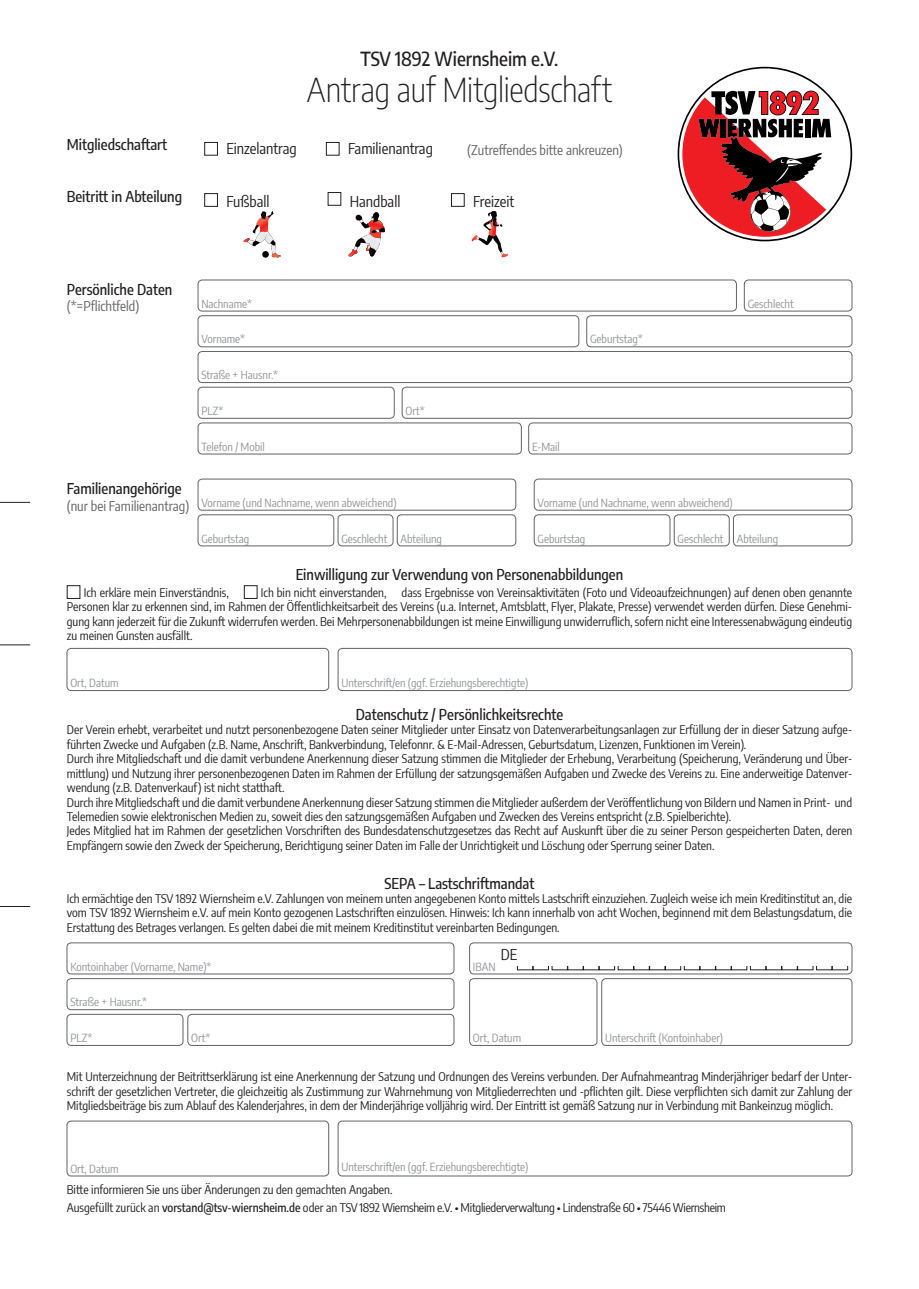
<style>
.page{position:relative;width:919px;height:1289px;background:#fff}
.page>*{position:absolute;margin:0;border:0;box-sizing:border-box;transform-origin:0 0}
.t1{font:200 33px "Encode Sans Condensed";letter-spacing:-.005em;color:#231f20}
.t2{font:500 19.5px "Encode Sans Condensed";color:#231f20}
.t3{font:500 15px "Encode Sans Condensed";color:#231f20}
.t4{font:15px "Encode Sans Condensed";color:#231f20}
.t5{font:13.5px "Encode Sans Condensed";color:#636366}
.t6{font:12px/14.4px "Encode Sans Condensed";color:#231f20;text-align:justify}
.t7{font:12px "Encode Sans Condensed";letter-spacing:-.02em;color:#231f20}
.t8{font:11.25px "Encode Sans Condensed";color:#939598}
.s1{font-weight:500}
</style>
<div class="page">
<div style="left:204px;top:142px;width:14px;height:13px;border:1px solid #231f20"></div>
<div style="left:326px;top:142px;width:13px;height:13px;border:1px solid #231f20"></div>
<div style="left:204px;top:193px;width:14px;height:14px;border:1px solid #231f20"></div>
<div style="left:328px;top:192px;width:13px;height:14px;border:1px solid #231f20"></div>
<div style="left:451px;top:193px;width:13px;height:14px;border:1px solid #231f20"></div>
<svg style="left:243px;top:211px;width:38px;height:46px"></svg>
<div style="left:262px;top:251px;width:7px;height:7px;background:#080203;border-radius:50%"></div>
<svg style="left:348px;top:212px;width:37px;height:45px"></svg>
<svg style="left:471px;top:211px;width:37px;height:46px"></svg>
<div style="left:198px;top:280px;width:538px;height:31px;border:1px solid #636366;border-radius:4px"></div>
<div style="left:198px;top:479px;width:318px;height:31px;border:1px solid #636366;border-radius:4px"></div>
<div style="left:198px;top:315px;width:381px;height:32px;border:1px solid #636366;border-radius:4px"></div>
<div style="left:198px;top:514px;width:136px;height:32px;border:1px solid #636366;border-radius:4px"></div>
<div style="left:338px;top:514px;width:55px;height:32px;border:1px solid #636366;border-radius:4px"></div>
<div style="left:744px;top:280px;width:108px;height:31px;border:1px solid #636366;border-radius:4px"></div>
<div style="left:674px;top:514px;width:55px;height:32px;border:1px solid #636366;border-radius:4px"></div>
<div style="left:397px;top:514px;width:119px;height:32px;border:1px solid #636366;border-radius:4px"></div>
<div style="left:534px;top:479px;width:318px;height:31px;border:1px solid #636366;border-radius:4px"></div>
<div style="left:534px;top:514px;width:136px;height:32px;border:1px solid #636366;border-radius:4px"></div>
<div style="left:733px;top:514px;width:119px;height:32px;border:1px solid #636366;border-radius:4px"></div>
<div style="left:198px;top:351px;width:654px;height:32px;border:1px solid #636366;border-radius:4px"></div>
<div style="left:198px;top:387px;width:196px;height:31px;border:1px solid #636366;border-radius:4px"></div>
<div style="left:402px;top:387px;width:450px;height:31px;border:1px solid #636366;border-radius:4px"></div>
<div style="left:586px;top:315px;width:266px;height:32px;border:1px solid #636366;border-radius:4px"></div>
<div style="left:528px;top:423px;width:324px;height:31px;border:1px solid #636366;border-radius:4px"></div>
<div style="left:198px;top:423px;width:323px;height:31px;border:1px solid #636366;border-radius:4px"></div>
<div style="left:67px;top:1120px;width:262px;height:56px;border:1px solid #636366;border-radius:4px"></div>
<div style="left:338px;top:1120px;width:514px;height:56px;border:1px solid #636366;border-radius:4px"></div>
<div style="left:469px;top:942px;width:383px;height:32px;border:1px solid #636366;border-radius:4px"></div>
<div style="left:67px;top:942px;width:387px;height:32px;border:1px solid #636366;border-radius:4px"></div>
<div style="left:469px;top:978px;width:128px;height:67px;border:1px solid #636366;border-radius:4px"></div>
<div style="left:601px;top:978px;width:251px;height:67px;border:1px solid #636366;border-radius:4px"></div>
<div style="left:67px;top:978px;width:387px;height:31px;border:1px solid #636366;border-radius:4px"></div>
<div style="left:67px;top:1014px;width:116px;height:31px;border:1px solid #636366;border-radius:4px"></div>
<div style="left:188px;top:1014px;width:266px;height:31px;border:1px solid #636366;border-radius:4px"></div>
<div style="left:67px;top:585px;width:13px;height:14px;border:1px solid #231f20"></div>
<div style="left:244px;top:585px;width:13px;height:14px;border:1px solid #231f20"></div>
<div style="left:67px;top:648px;width:262px;height:42px;border:1px solid #636366;border-radius:4px"></div>
<div style="left:338px;top:648px;width:514px;height:42px;border:1px solid #636366;border-radius:4px"></div>
<hr style="left:0;top:502px;width:30px;height:1px;background:#231f20">
<hr style="left:0;top:906px;width:30px;height:1px;background:#231f20">
<hr style="left:0;top:644px;width:30px;height:1px;background:#231f20">
<svg style="left:677px;top:67px;width:175px;height:174px"></svg>
<h2 class="t2" style="left:360px;top:45px;width:199px">TSV 1892 Wiernsheim e.V.</h2>
<h1 class="t1" style="left:307px;top:67px;width:306px">Antrag auf Mitgliedschaft</h1>
<p class="t3" style="left:67px;top:134px;width:102px">Mitgliedschaftart</p>
<p class="t4" style="left:226px;top:138px;width:72px">Einzelantrag</p>
<p class="t4" style="left:348px;top:138px;width:86px">Familienantrag</p>
<p class="t3" style="left:67px;top:186px;width:117px">Beitritt in Abteilung</p>
<p class="t5" style="left:467px;top:140px;width:157px">(Zutreffendes bitte ankreuzen)</p>
<p class="t4" style="left:226px;top:191px;width:45px">Fußball</p>
<p class="t4" style="left:350px;top:191px;width:52px">Handball</p>
<p class="t4" style="left:473px;top:191px;width:43px">Freizeit</p>
<p class="t3" style="left:67px;top:279px;width:107px">Persönliche Daten</p>
<p class="t5" style="left:67px;top:297px;width:74px">(*=Pflichtfeld)</p>
<p class="t8" style="left:201px;top:295px;width:52px">Nachname*</p>
<p class="t8" style="left:201px;top:331px;width:45px">Vorname*</p>
<p class="t8" style="left:201px;top:367px;width:78px">Straße + Hausnr.*</p>
<p class="t8" style="left:201px;top:403px;width:23px">PLZ*</p>
<p class="t8" style="left:405px;top:403px;width:21px">Ort*</p>
<p class="t8" style="left:201px;top:438px;width:65px">Telefon / Mobil</p>
<p class="t8" style="left:532px;top:438px;width:29px">E-Mail</p>
<p class="t8" style="left:590px;top:331px;width:54px">Geburtstag*</p>
<p class="t8" style="left:747px;top:295px;width:47px">Geschlecht</p>
<p class="t3" style="left:67px;top:478px;width:116px">Familienangehörige</p>
<p class="t5" style="left:67px;top:496px;width:124px">(nur bei Familienantrag)</p>
<p class="t8" style="left:201px;top:494px;width:197px">Vorname (und Nachname, wenn abweichend)</p>
<p class="t8" style="left:537px;top:494px;width:197px">Vorname (und Nachname, wenn abweichend)</p>
<p class="t8" style="left:537px;top:530px;width:49px">Geburtstag</p>
<p class="t8" style="left:736px;top:530px;width:43px">Abteilung</p>
<p class="t8" style="left:201px;top:530px;width:49px">Geburtstag</p>
<p class="t8" style="left:341px;top:530px;width:47px">Geschlecht</p>
<p class="t8" style="left:400px;top:530px;width:43px">Abteilung</p>
<p class="t8" style="left:677px;top:530px;width:47px">Geschlecht</p>
<p class="t3" style="left:296px;top:564px;width:329px">Einwilligung zur Verwendung von Personenabbildungen</p>
<p class="t6" style="left:67px;top:584px;width:786px;text-indent:335px">dass Ergebnisse von Vereinsaktivitäten (Foto und Videoaufzeichnungen) auf denen oben genannte Personen klar zu erkennen sind, im Rahmen der Öffentlichkeitsarbeit des Vereins (u.a. Internet, Amtsblatt, Flyer, Plakate, Presse) verwendet werden dürfen. Diese Genehmi&shy;gung kann jederzeit für die Zukunft widerrufen werden. Bei Mehrpersonenabbildungen ist meine Einwilligung unwiderruflich, sofern nicht eine Interessenabwägung eindeutig zu meinen Gunsten ausfällt.</p>
<p class="t8" style="left:70px;top:675px;width:50px">Ort, Datum</p>
<p class="t8" style="left:341px;top:675px;width:188px">Unterschrift/en (ggf. Erziehungsberechtigte)</p>
<p class="t6" style="left:84px;top:584px;width:147px">Ich erkläre mein Einverständnis,</p>
<p class="t6" style="left:261px;top:584px;width:127px">Ich bin nicht einverstanden,</p>
<p class="t3" style="left:355px;top:703px;width:209px">Datenschutz / Persönlichkeitsrechte</p>
<p class="t6" style="left:67px;top:722px;width:786px;text-align:left">Der Verein erhebt, verarbeitet und nutzt personenbezogene Daten seiner Mitglieder unter Einsatz von Datenverarbeitungsanlagen zur Erfüllung der in dieser Satzung aufge&shy;führten Zwecke und Aufgaben (z.B. Name, Anschrift, Bankverbindung, Telefonnr. &amp; E-Mail-Adressen, Geburtsdatum, Lizenzen, Funktionen im Verein).<br>Durch ihre Mitgliedschaft und die damit verbundene Anerkennung dieser Satzung stimmen die Mitglieder der Erhebung, Verarbeitung (Speicherung, Veränderung und Über&shy;mittlung) und Nutzung ihrer personenbezogenen Daten im Rahmen der Erfüllung der satzungsgemäßen Aufgaben und Zwecke des Vereins zu. Eine anderweitige Datenver&shy;wendung (z.B. Datenverkauf) ist nicht statthaft.<br>Durch ihre Mitgliedschaft und die damit verbundene Anerkennung dieser Satzung stimmen die Mitglieder außerdem der Veröffentlichung von Bildern und Namen in Print- und Telemedien sowie elektronischen Medien zu, soweit dies den satzungsgemäßen Aufgaben und Zwecken des Vereins entspricht (z.B. Spielberichte).<br>Jedes Mitglied hat im Rahmen der gesetzlichen Vorschriften des Bundesdatenschutzgesetzes das Recht auf Auskunft über die zu seiner Person gespeicherten Daten, deren Empfängern sowie den Zweck der Speicherung, Berichtigung seiner Daten im Falle der Unrichtigkeit und Löschung oder Sperrung seiner Daten.</p>
<p class="t3" style="left:384px;top:872px;width:151px">SEPA – Lastschriftmandat</p>
<p class="t6" style="left:67px;top:890px;width:786px">Ich ermächtige den TSV 1892 Wiernsheim e.V. Zahlungen von meinem unten angegebenen Konto mittels Lastschrift einzuziehen. Zugleich weise ich mein Kreditinstitut an, die vom TSV 1892 Wiernsheim e.V. auf mein Konto gezogenen Lastschriften einzulösen. Hinweis: Ich kann innerhalb von acht Wochen, beginnend mit dem Belastungsdatum, die Erstattung des Betrages verlangen. Es gelten dabei die mit meinem Kreditinstitut vereinbarten Bedingungen.</p>
<p class="t8" style="left:70px;top:958px;width:143px">Kontoinhaber (Vorname, Name)*</p>
<p class="t4" style="left:500px;top:943px;width:18px">DE</p>
<p class="t8" style="left:473px;top:958px;width:24px">IBAN</p>
<p class="t8" style="left:70px;top:994px;width:78px">Straße + Hausnr.*</p>
<p class="t8" style="left:70px;top:1029px;width:23px">PLZ*</p>
<p class="t8" style="left:191px;top:1029px;width:21px">Ort*</p>
<p class="t8" style="left:473px;top:1029px;width:50px">Ort, Datum</p>
<p class="t8" style="left:605px;top:1029px;width:119px">Unterschrift (Kontoinhaber)</p>
<p class="t6" style="left:67px;top:1069px;width:786px">Mit Unterzeichnung der Beitrittserklärung ist eine Anerkennung der Satzung und Ordnungen des Vereins verbunden. Der Aufnahmeantrag Minderjähriger bedarf der Unter&shy;schrift der gesetzlichen Vertreter, die gleichzeitig als Zustimmung zur Wahrnehmung von Mitgliederrechten und -pflichten gilt. Diese verpflichten sich damit zur Zahlung der Mitgliedsbeiträge bis zum Ablauf des Kalenderjahres, in dem der Minderjährige volljährig wird. Der Eintritt ist gemäß Satzung nur in Verbindung mit Bankeinzug möglich.</p>
<p class="t8" style="left:70px;top:1160px;width:50px">Ort, Datum</p>
<p class="t8" style="left:341px;top:1159px;width:188px">Unterschrift/en (ggf. Erziehungsberechtigte)</p>
<p class="t6" style="left:67px;top:1181px;width:327px">Bitte informieren Sie uns über Änderungen zu den gemachten Angaben.</p>
<p class="t7" style="left:67px;top:1199px;width:660px">Ausgefüllt zurück an <span class="s1">vorstand@tsv-wiernsheim.de</span> oder an TSV 1892 Wiernsheim e.V. • Mitgliederverwaltung • Lindenstraße 60 • 75446 Wiernsheim</p>
</div>
